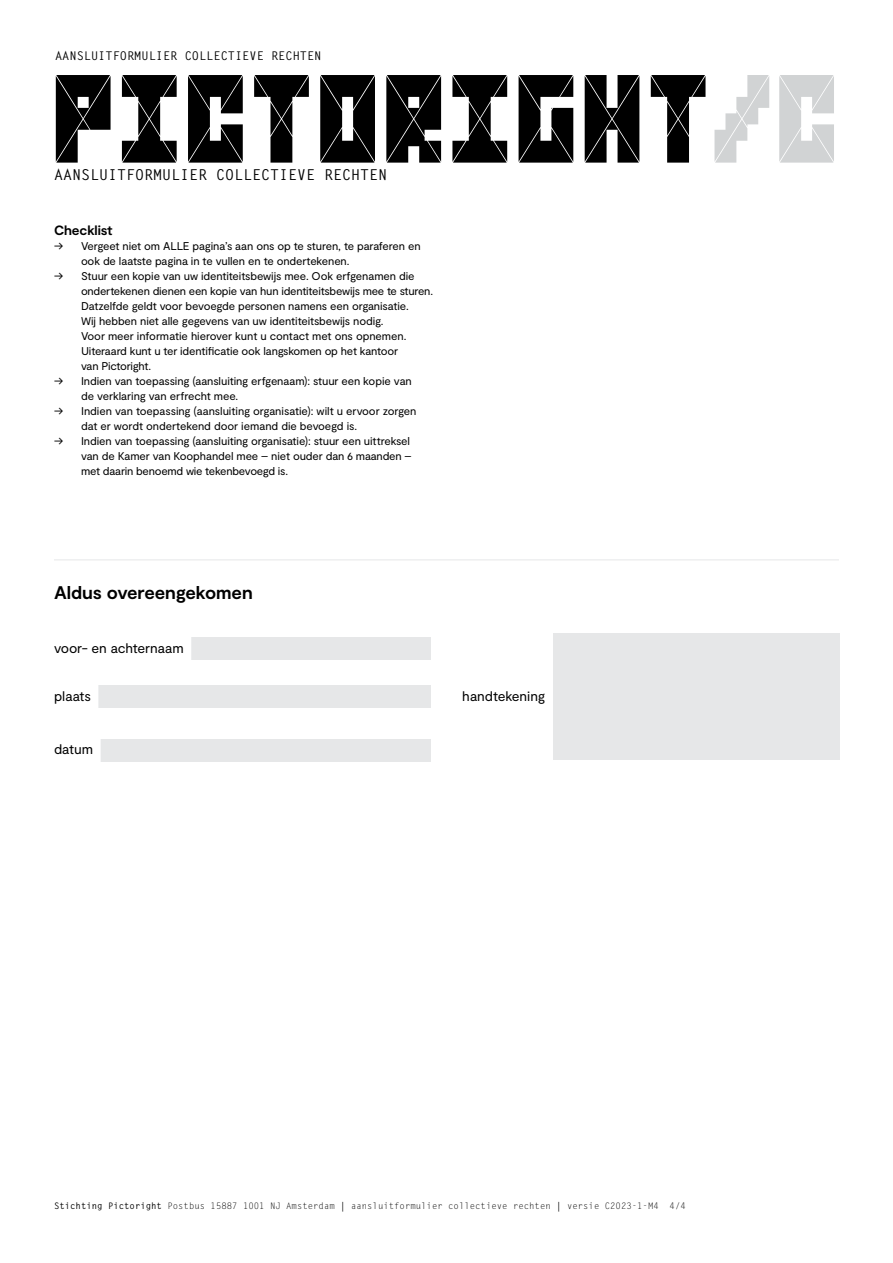
<style>
.page{position:relative;width:893px;height:1263px;background:#fff}
.page>*{position:absolute;margin:0;border:0;box-sizing:border-box;transform-origin:0 0}
.t1{font:124.95px "PICTORIGHT cross";letter-spacing:.01em;color:#000}
.t2{font:700 18.3px "Moderat";letter-spacing:-.005em;color:#000}
.t3{font:700 15px "Letter Gothic";color:#000}
.t4{font:13.8px "Moderat";letter-spacing:-.005em;color:#000}
.t5{font:700 13.5px "Moderat";letter-spacing:-.005em;color:#000}
.t6{font:700 12px "Letter Gothic";color:#000}
.t7{font:11.25px/15px "Moderat";letter-spacing:-.01em;color:#000}
.t8{font:9px "Letter Gothic";color:#000}
.s1{color:#d1d3d4}
.s2{font-weight:700}
</style>
<div class="page">
<hr style="left:54px;top:559px;width:785px;height:1px;background:#e6e7e8">
<div style="left:63px;top:637px;width:368px;height:23px;background:#e6e7e8"></div>
<div style="left:54px;top:634px;width:137px;height:43px;background:#fff"></div>
<div style="left:63px;top:686px;width:368px;height:22px;background:#e6e7e8"></div>
<div style="left:54px;top:683px;width:44px;height:42px;background:#fff"></div>
<div style="left:63px;top:739px;width:368px;height:22px;background:#e6e7e8"></div>
<div style="left:54px;top:736px;width:47px;height:42px;background:#fff"></div>
<div style="left:553px;top:634px;width:286px;height:126px;background:#e6e7e8"></div>
<p class="t6" style="left:55px;top:49px;width:268px">AANSLUITFORMULIER COLLECTIEVE RECHTEN</p>
<h1 class="t1" style="left:51px;top:64px;width:790px">PICTORIGHT<span class="s1">/C</span></h1>
<h3 class="t3" style="left:54px;top:165px;width:335px">AANSLUITFORMULIER COLLECTIEVE RECHTEN</h3>
<p class="t5" style="left:54px;top:223px;width:60px">Checklist</p>
<p class="t7" style="left:81px;top:239px;width:341px;text-indent:-27px">→ Vergeet niet om ALLE pagina’s aan ons op te sturen, te paraferen en ook de laatste pagina in te vullen en te ondertekenen.</p>
<p class="t7" style="left:81px;top:269px;width:354px;text-indent:-27px">→ Stuur een kopie van uw identiteitsbewijs mee. Ook erfgenamen die ondertekenen dienen een kopie van hun identiteitsbewijs mee te sturen.<br>Datzelfde geldt voor bevoegde personen namens een organisatie.<br>Wij hebben niet alle gegevens van uw identiteitsbewijs nodig.<br>Voor meer informatie hierover kunt u contact met ons opnemen.<br>Uiteraard kunt u ter identificatie ook langskomen op het kantoor<br>van Pictoright.</p>
<p class="t7" style="left:81px;top:374px;width:332px;text-indent:-27px">→ Indien van toepassing (aansluiting erfgenaam): stuur een kopie van de verklaring van erfrecht mee.</p>
<p class="t7" style="left:81px;top:404px;width:337px;text-indent:-27px">→ Indien van toepassing (aansluiting organisatie): wilt u ervoor zorgen dat er wordt ondertekend door iemand die bevoegd is.</p>
<p class="t7" style="left:81px;top:434px;width:332px;text-align:justify;text-indent:-27px">→ Indien van toepassing (aansluiting organisatie): stuur een uittreksel van de Kamer van Koophandel mee – niet ouder dan 6 maanden – met daarin benoemd wie tekenbevoegd is.</p>
<h2 class="t2" style="left:54px;top:581px;width:200px">Aldus overeengekomen</h2>
<p class="t4" style="left:54px;top:640px;width:131px">voor- en achternaam</p>
<p class="t4" style="left:54px;top:688px;width:38px">plaats</p>
<p class="t4" style="left:54px;top:741px;width:41px">datum</p>
<p class="t4" style="left:462px;top:688px;width:84px">handtekening</p>
<p class="t8" style="left:54px;top:1200px;width:633px"><span class="s2">Stichting Pictoright</span> Postbus 15887 1001 NJ Amsterdam <span class="s2">|</span> aansluitformulier collectieve rechten <span class="s2">|</span> versie C2023-1-M4 4/4</p>
</div>
